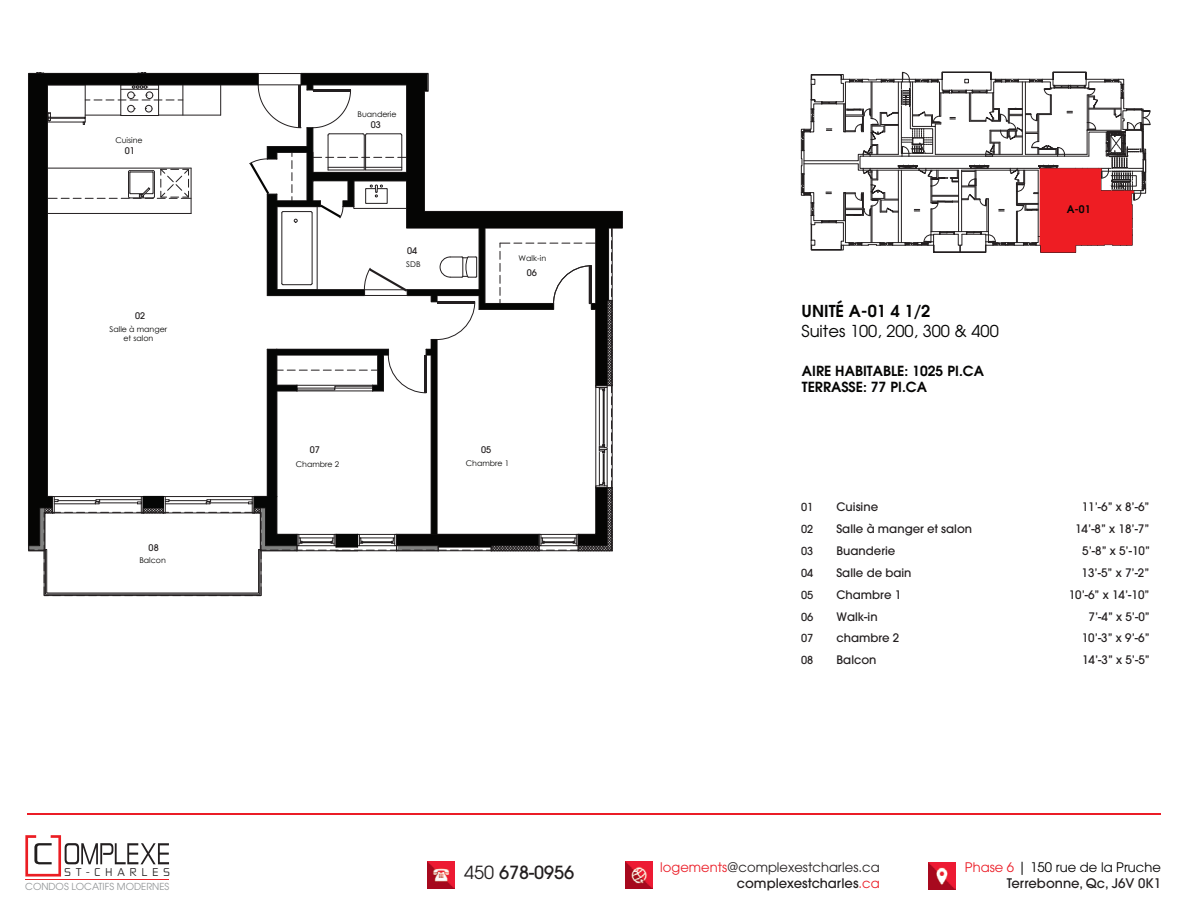
<style>
.page{position:relative;width:1188px;height:918px;background:#fff}
.page>*{position:absolute;margin:0;border:0;box-sizing:border-box;transform-origin:0 0}
.t1{font:500 18px "ITC Avant Garde Pro";color:#231f20}
.t2{font:16.35px/19.6px "Avant Garde";color:#050504}
.t3{font:600 13.95px/16.6px "Avant Garde";color:#050504}
.t4{font:13.2px/15.8px "ITC Avant Garde Pro";color:#231f20;text-align:right}
.t5{font:500 13.2px/15.8px "ITC Avant Garde Pro";color:#231f20;text-align:right}
.t6{font:500 11.7px "Avant Garde";color:#231f20}
.t7{font:500 10.95px/21.9px "Avant Garde";color:#231f20;text-align:justify}
.t8{font:10.5px "Zekton Rg";letter-spacing:.475em;color:#231f20}
.t9{font:600 10.5px "Avant Garde";color:#050504}
.t10{font:9.6px "ITC Avant Garde Pro";color:#939698}
.t11{font:500 9.15px "Avant Garde";color:#231f20}
.t12{font:7.95px/9.4px "Century Gothic";color:#050504;text-align:center}
.s1{font-weight:600}
.s2{font-weight:400}
.s3{color:#eb1c26}
.s4{font-weight:500}
.s5{font-weight:400;color:#eb1c26}
.s6{font-weight:400;color:#000}
</style>
<div class="page">
<hr style="left:27px;top:813px;width:1134px;height:1px;background:#eb1c26">
<hr style="left:25px;top:879px;width:144px;height:1px;background:#eb1d23">
<svg style="left:25px;top:835px;width:144px;height:42px"></svg>
<img style="left:427px;top:862px;width:27px;height:27px">
<img style="left:626px;top:862px;width:27px;height:27px">
<img style="left:929px;top:863px;width:27px;height:27px">
<svg style="left:28px;top:72px;width:595px;height:524px"></svg>
<div style="left:336px;top:534px;width:22px;height:13px;background:#050605"></div>
<div style="left:143px;top:497px;width:20px;height:11px;background:#050605"></div>
<svg style="left:801px;top:72px;width:349px;height:180px"></svg>
<p class="t12" style="left:358px;top:109px;width:41px">Buanderie</p>
<p class="t12" style="left:115px;top:135px;width:29px">Cuisine</p>
<p class="t11" style="left:125px;top:145px;width:12px">01</p>
<p class="t11" style="left:135px;top:310px;width:12px">02</p>
<p class="t12" style="left:109px;top:324px;width:59px">Salle à manger et salon</p>
<p class="t11" style="left:149px;top:542px;width:12px">08</p>
<p class="t12" style="left:139px;top:556px;width:28px">Balcon</p>
<p class="t11" style="left:371px;top:119px;width:12px">03</p>
<p class="t11" style="left:407px;top:245px;width:12px">04</p>
<p class="t12" style="left:406px;top:259px;width:16px">SDB</p>
<p class="t12" style="left:519px;top:253px;width:29px">Walk-in</p>
<p class="t11" style="left:527px;top:267px;width:12px">06</p>
<p class="t11" style="left:310px;top:444px;width:12px">07</p>
<p class="t11" style="left:481px;top:444px;width:12px">05</p>
<p class="t12" style="left:296px;top:460px;width:45px">Chambre 2</p>
<p class="t12" style="left:466px;top:459px;width:45px">Chambre 1</p>
<p class="t2" style="left:802px;top:301px;width:199px"><span class="s1">UNITÉ A-01 4 1/2<br></span>Suites 100, 200, 300 &amp; 400</p>
<p class="t3" style="left:802px;top:362px;width:184px">AIRE HABITABLE: 1025 PI.CA<br>TERRASSE: 77 PI.CA</p>
<p class="t9" style="left:1067px;top:202px;width:25px">A-01</p>
<p class="t7" style="left:801px;top:496px;width:14px">01<br>02<br>03<br>04<br>05<br>06<br>07<br>08</p>
<p class="t6" style="left:837px;top:500px;width:43px">Cuisine</p>
<p class="t6" style="left:1082px;top:500px;width:69px">11’-6” x 8’-6”</p>
<p class="t6" style="left:837px;top:522px;width:137px">Salle à manger et salon</p>
<p class="t6" style="left:1075px;top:522px;width:76px">14’-8” x 18’-7”</p>
<p class="t6" style="left:837px;top:543px;width:60px">Buanderie</p>
<p class="t6" style="left:1082px;top:543px;width:69px">5’-8” x 5’-10”</p>
<p class="t6" style="left:837px;top:565px;width:77px">Salle de bain</p>
<p class="t6" style="left:1082px;top:565px;width:69px">13’-5” x 7’-2”</p>
<p class="t6" style="left:837px;top:587px;width:66px">Chambre 1</p>
<p class="t6" style="left:1069px;top:587px;width:82px">10’-6” x 14’-10”</p>
<p class="t6" style="left:837px;top:609px;width:43px">Walk-in</p>
<p class="t6" style="left:837px;top:653px;width:42px">Balcon</p>
<p class="t6" style="left:1082px;top:653px;width:69px">14’-3” x 5’-5”</p>
<p class="t6" style="left:1089px;top:609px;width:63px">7’-4” x 5’-0”</p>
<p class="t6" style="left:837px;top:631px;width:64px">chambre 2</p>
<p class="t6" style="left:1082px;top:631px;width:69px">10’-3” x 9’-6”</p>
<p class="t8" style="left:65px;top:866px;width:107px">ST-CHARLES</p>
<h1 class="t1" style="left:464px;top:861px;width:111px"><span class="s2">450</span> 678-0956</h1>
<p class="t4" style="left:660px;top:859px;width:221px"><span class="s3">logements</span>@complexestcharles.ca <span class="s4">complexestcharles</span><span class="s3">.ca</span></p>
<p class="t5" style="left:965px;top:859px;width:198px"><span class="s5">Phase 6</span> <span class="s6">| 150 rue de la Pruche<br></span>Terrebonne, Qc, J6V 0K1</p>
<p class="t10" style="left:25px;top:880px;width:146px">CONDOS LOCATIFS MODERNES</p>
</div>
